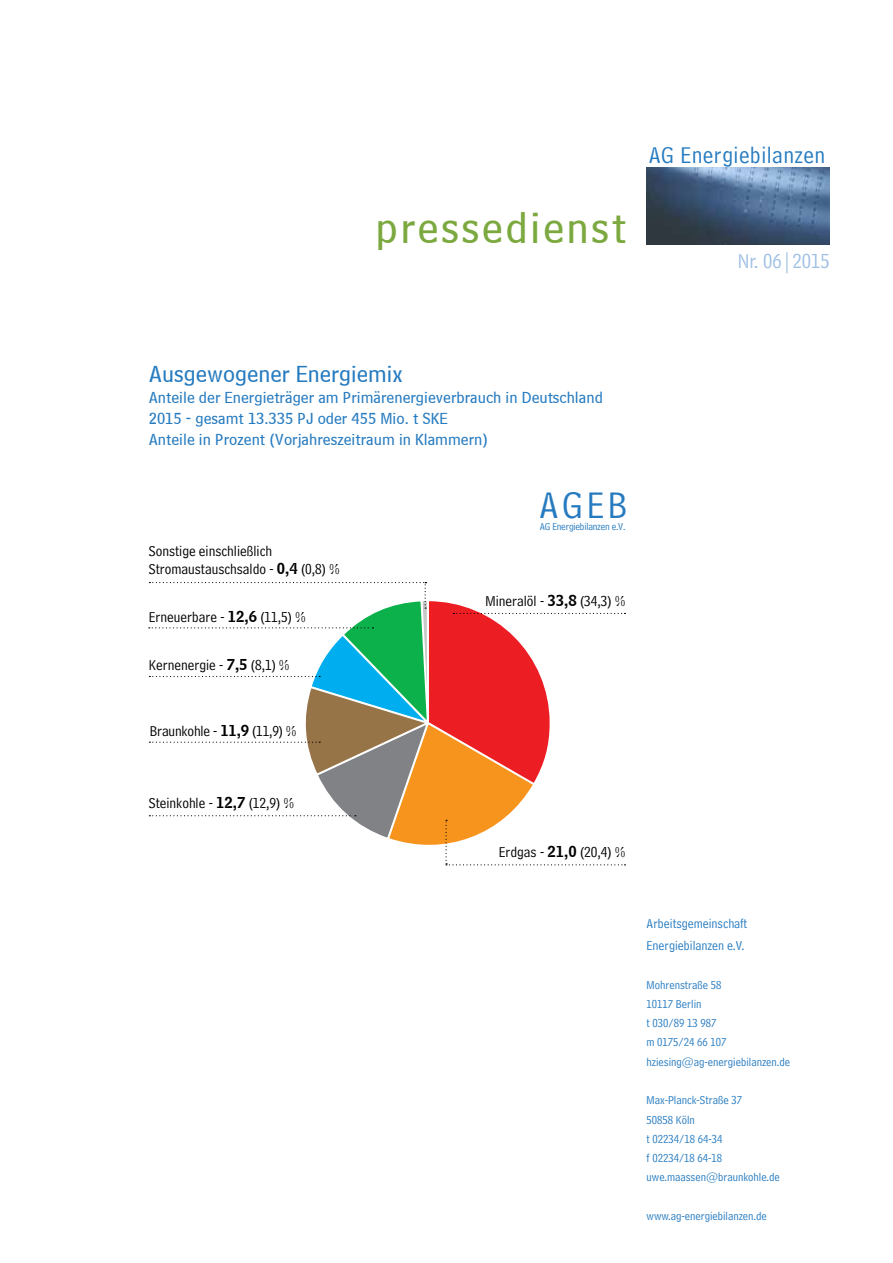
<style>
.page{position:relative;width:893px;height:1263px;background:#fff}
.page>*{position:absolute;margin:0;border:0;box-sizing:border-box;transform-origin:0 0}
.t1{font:45px "Bell Centennial BT Sub Caption";letter-spacing:.05em;color:#7ca93f}
.t2{font:39px "Bell Centennial LT Address";color:#267bc0}
.t3{font:24px "Bell Centennial BT Sub Caption";color:#267bc0}
.t4{font:24px "Bell Centennial LT Address";letter-spacing:.02em;color:#267bc0}
.t5{font:21px "Bell Centennial LT Address";color:#9fbfe4}
.t6{font:16.5px/21px "Bell Centennial BT Sub Caption";color:#267bc0}
.t7{font:15px/18px "Bell Centennial LT Address";color:#000}
.t8{font:13.5px/22.4px "Bell Centennial LT Address";color:#267bc0}
.t9{font:12px/19.2px "Bell Centennial LT Address";color:#267bc0}
.t10{font:10.5px "Bell Centennial LT Address";letter-spacing:-.02em;color:#267bc0}
.s1{font-family:"Bell Centennial BT Name And Number"}
</style>
<div class="page">
<img style="left:646px;top:167px;width:183px;height:77px">
<svg style="left:149px;top:582px;width:476px;height:283px"></svg>
<h1 class="t1" style="left:376px;top:200px;width:252px">pressedienst</h1>
<h3 class="t4" style="left:649px;top:141px;width:178px">AG Energiebilanzen</h3>
<h3 class="t5" style="left:738px;top:249px;width:93px">Nr. 06|2015</h3>
<h3 class="t3" style="left:149px;top:359px;width:255px">Ausgewogener Energiemix</h3>
<h3 class="t6" style="left:149px;top:387px;width:456px">Anteile der Energieträger am Primärenergieverbrauch in Deutschland<br>2015 - gesamt 13.335 PJ oder 455 Mio. t SKE<br>Anteile in Prozent (Vorjahreszeitraum in Klammern)</h3>
<p class="t7" style="left:149px;top:542px;width:192px">Sonstige einschließlich<br>Stromaustauschsaldo - <span class="s1">0,4</span> (0,8) %</p>
<p class="t7" style="left:149px;top:608px;width:158px">Erneuerbare - <span class="s1">12,6</span> (11,5) %</p>
<p class="t7" style="left:149px;top:656px;width:142px">Kernenergie - <span class="s1">7,5</span> (8,1) %</p>
<p class="t7" style="left:150px;top:722px;width:148px">Braunkohle - <span class="s1">11,9</span> (11,9) %</p>
<p class="t7" style="left:149px;top:794px;width:147px">Steinkohle - <span class="s1">12,7</span> (12,9) %</p>
<h2 class="t2" style="left:539px;top:483px;width:89px">AGEB</h2>
<p class="t10" style="left:540px;top:521px;width:87px">AG Energiebilanzen e.V.</p>
<p class="t7" style="left:485px;top:592px;width:141px">Mineralöl - <span class="s1">33,8</span> (34,3) %</p>
<p class="t7" style="left:499px;top:843px;width:128px">Erdgas - <span class="s1">21,0</span> (20,4) %</p>
<p class="t8" style="left:647px;top:912px;width:102px">Arbeitsgemeinschaft<br>Energiebilanzen e.V.</p>
<p class="t9" style="left:647px;top:975px;width:145px">Mohrenstraße 58<br>10117 Berlin<br>t 030/89 13 987<br>m 0175/24 66 107 hziesing@ag-energiebilanzen.de</p>
<p class="t9" style="left:647px;top:1091px;width:135px">Max-Planck-Straße 37<br>50858 Köln<br>t 02234/18 64-34<br>f 02234/18 64-18 uwe.maassen@braunkohle.de</p>
<p class="t9" style="left:647px;top:1206px;width:122px">www.ag-energiebilanzen.de</p>
</div>
